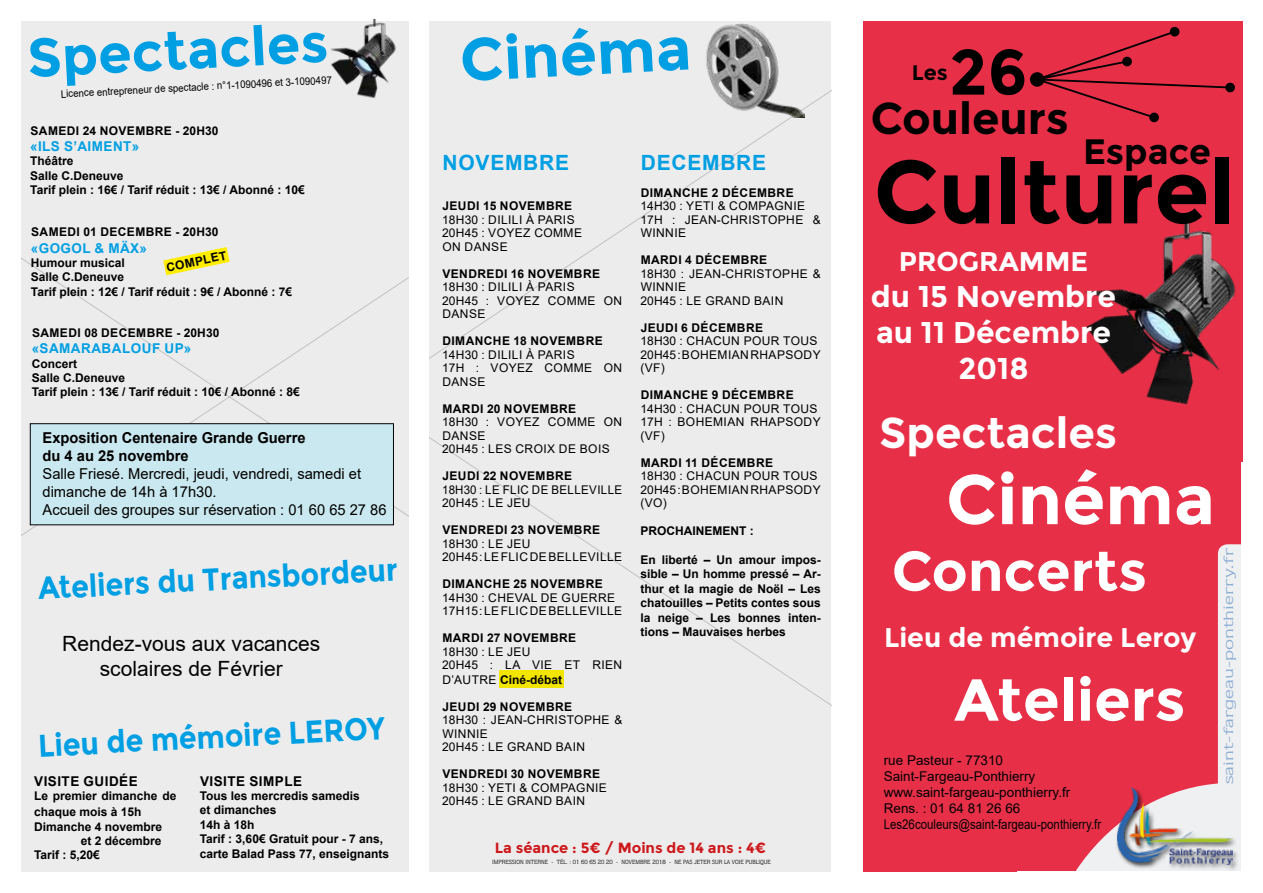
<style>
.page{position:relative;width:1263px;height:893px;background:#fff}
.page>*{position:absolute;margin:0;border:0;box-sizing:border-box;transform-origin:0 0}
.t1{font:700 89.1px "Montserrat";color:#000}
.t2{font:700 69.75px "Montserrat";color:#fff}
.t3{font:700 63.75px "Montserrat";color:#000}
.t4{font:700 60px "Montserrat";color:#009fe3}
.t5{font:700 59.1px "Montserrat";color:#fff}
.t6{font:700 55.8px "Montserrat";color:#fff}
.t7{font:700 54.3px "Montserrat";color:#009fe3}
.t8{font:700 44.25px "Montserrat";color:#000}
.t9{font:700 42.9px "Montserrat";color:#fff}
.t10{font:700 35.25px "Montserrat";color:#000}
.t11{font:700 31.5px "Montserrat";color:#009fe3;scale:.91 1}
.t12{font:700 30px/36px "Montserrat";color:#fff;text-align:center}
.t13{font:700 27px "Montserrat";color:#fff}
.t14{font:21px/25.2px "Arial";color:#020203;text-align:center}
.t15{font:700 21px "Arial";letter-spacing:.035em;color:#009fe3}
.t16{font:700 21px "Montserrat";color:#000}
.t17{font:15px/18px "Arial";color:#000}
.t18{font:700 15px/18px "Arial";color:#000}
.t19{font:700 14.7px "Montserrat";color:#cd171a}
.t20{font:13.5px/16.2px "Arial";color:#020203}
.t21{font:700 13.5px "Arial";letter-spacing:.035em;color:#009fe3}
.t22{font:13.5px "Quorum Std";color:#2b6db5;scale:1.62 1}
.t23{font:700 13.5px "Arial";letter-spacing:.035em;color:#000}
.t24{font:12px/13.5px "Arial";letter-spacing:.035em;color:#000}
.t25{font:700 12px/14.4px "Arial";color:#000}
.t26{font:700 12px "Arial";letter-spacing:.035em;color:#000}
.t27{font:12px/13.5px "Arial";letter-spacing:.035em;color:#000;scale:.96 1}
.t28{font:10.5px "Arial";color:#000;scale:.92 1}
.t29{font:6px "Quorum Std";color:#000}
.s1{font-weight:700}
</style>
<div class="page">
<div style="left:429px;top:21px;width:402px;height:851px;background:#ececec"></div>
<div style="left:863px;top:21px;width:379px;height:851px;background:#e73047"></div>
<div style="left:499px;top:671px;width:65px;height:17px;background:#f2e600"></div>
<div style="left:21px;top:21px;width:388px;height:851px;background:#ececec"></div>
<svg style="left:1030px;top:27px;width:205px;height:95px"></svg>
<svg style="left:1037px;top:783px;width:205px;height:89px"></svg>
<div style="left:1115px;top:787px;width:123px;height:85px;background:#000;opacity:.77"></div>
<img style="left:1117px;top:788px;width:115px;height:76px">
<div style="left:1218px;top:544px;width:32px;height:263px;background:#eff0f1;border-radius:10px"></div>
<div style="left:1242px;top:462px;width:21px;height:431px;background:#fff"></div>
<img style="left:1085px;top:222px;width:151px;height:183px">
<img style="left:699px;top:21px;width:105px;height:96px">
<img style="left:327px;top:20px;width:71px;height:82px">
<svg style="left:163px;top:247px;width:67px;height:28px"></svg>
<div style="left:30px;top:423px;width:364px;height:102px;background:#cae8ef;border:1px solid #020203"></div>
<h3 class="t7" style="left:26px;top:26px;width:303px;rotate:-3deg">Spectacles</h3>
<p class="t28" style="left:61px;top:87px;width:296px;rotate:-3deg">Licence entrepreneur de spectacle : n°1-1090496 et 3-1090497</p>
<p class="t26" style="left:30px;top:122px;width:190px">SAMEDI 24 NOVEMBRE - 20H30</p>
<p class="t21" style="left:30px;top:137px;width:110px">«ILS S’AIMENT»</p>
<p class="t25" style="left:30px;top:154px;width:276px">Théâtre<br>Salle C.Deneuve<br>Tarif plein : 16€ / Tarif réduit : 13€ / Abonné : 10€</p>
<p class="t26" style="left:31px;top:224px;width:189px">SAMEDI 01 DECEMBRE - 20H30</p>
<p class="t21" style="left:31px;top:238px;width:118px">«GOGOL &amp; MÄX»</p>
<p class="t25" style="left:31px;top:256px;width:263px">Humour musical<br>Salle C.Deneuve<br>Tarif plein : 12€ / Tarif réduit : 9€ / Abonné : 7€</p>
<p class="t26" style="left:32px;top:324px;width:189px">SAMEDI 08 DECEMBRE - 20H30</p>
<p class="t21" style="left:32px;top:339px;width:161px">«SAMARABALOUF UP»</p>
<p class="t25" style="left:32px;top:356px;width:269px">Concert<br>Salle C.Deneuve<br>Tarif plein : 13€ / Tarif réduit : 10€ / Abonné : 8€</p>
<p class="t18" style="left:43px;top:429px;width:265px">Exposition Centenaire Grande Guerre du 4 au 25 novembre</p>
<p class="t17" style="left:43px;top:465px;width:345px">Salle Friesé. Mercredi, jeudi, vendredi, samedi et dimanche de 14h à 17h30.<br>Accueil des groupes sur réservation : 01 60 65 27 86</p>
<p class="t25" style="left:165px;top:261px;width:63px;rotate:-12deg">COMPLET</p>
<h3 class="t11" style="left:37px;top:569px;width:397px;rotate:-3deg">Ateliers du Transbordeur</h3>
<h3 class="t14" style="left:62px;top:631px;width:259px">Rendez-vous aux vacances scolaires de Février</h3>
<h3 class="t11" style="left:37px;top:727px;width:383px;rotate:-3deg">Lieu de mémoire LEROY</h3>
<p class="t23" style="left:34px;top:771px;width:105px">VISITE GUIDÉE</p>
<p class="t25" style="left:34px;top:788px;width:144px;line-height:16.2px">Le premier dimanche de chaque mois à 15h</p>
<p class="t25" style="left:34px;top:819px;width:130px">Dimanche 4 novembre</p>
<p class="t25" style="left:81px;top:834px;width:82px">et 2 décembre</p>
<p class="t25" style="left:34px;top:848px;width:67px">Tarif : 5,20€</p>
<p class="t23" style="left:200px;top:771px;width:103px">VISITE SIMPLE</p>
<p class="t25" style="left:200px;top:789px;width:191px">Tous les mercredis samedis<br>et dimanches<br>14h à 18h<br>Tarif : 3,60€ Gratuit pour - 7 ans, carte Balad Pass 77, enseignants</p>
<h3 class="t4" style="left:458px;top:25px;width:233px;rotate:-3deg">Cinéma</h3>
<h3 class="t15" style="left:443px;top:148px;width:128px">NOVEMBRE</h3>
<p class="t26" style="left:442px;top:198px;width:131px">JEUDI 15 NOVEMBRE</p>
<p class="t24" style="left:442px;top:213px;width:141px">18H30 : DILILI À PARIS<br>20H45 : VOYEZ COMME<br>ON DANSE</p>
<p class="t26" style="left:442px;top:265px;width:159px">VENDREDI 16 NOVEMBRE</p>
<p class="t24" style="left:442px;top:280px;width:181px">18H30 : DILILI À PARIS<br>20H45 : VOYEZ COMME ON<br>DANSE</p>
<p class="t26" style="left:442px;top:333px;width:162px">DIMANCHE 18 NOVEMBRE</p>
<p class="t24" style="left:442px;top:348px;width:181px">14H30 : DILILI À PARIS<br>17H : VOYEZ COMME ON<br>DANSE</p>
<p class="t26" style="left:442px;top:400px;width:135px">MARDI 20 NOVEMBRE</p>
<p class="t24" style="left:442px;top:415px;width:181px">18H30 : VOYEZ COMME ON<br>DANSE<br>20H45 : LES CROIX DE BOIS</p>
<p class="t26" style="left:442px;top:468px;width:131px">JEUDI 22 NOVEMBRE</p>
<p class="t27" style="left:442px;top:483px;width:189px">18H30 : LE FLIC DE BELLEVILLE<br>20H45 : LE JEU</p>
<p class="t26" style="left:442px;top:522px;width:159px">VENDREDI 23 NOVEMBRE</p>
<p class="t24" style="left:442px;top:537px;width:181px">18H30 : LE JEU<br>20H45 : LE FLIC DE BELLEVILLE</p>
<p class="t26" style="left:442px;top:576px;width:162px">DIMANCHE 25 NOVEMBRE</p>
<p class="t24" style="left:442px;top:591px;width:181px">14H30 : CHEVAL DE GUERRE<br>17H15 : LE FLIC DE BELLEVILLE</p>
<p class="t26" style="left:442px;top:630px;width:135px">MARDI 27 NOVEMBRE</p>
<p class="t24" style="left:442px;top:645px;width:181px;line-height:14px">18H30 : LE JEU<br>20H45 : LA VIE ET RIEN<br>D’AUTRE <span class="s1">Ciné-débat</span></p>
<p class="t26" style="left:442px;top:698px;width:131px">JEUDI 29 NOVEMBRE</p>
<p class="t24" style="left:442px;top:713px;width:182px">18H30 : JEAN-CHRISTOPHE &amp;<br>WINNIE<br>20H45 : LE GRAND BAIN</p>
<p class="t26" style="left:442px;top:766px;width:159px">VENDREDI 30 NOVEMBRE</p>
<p class="t24" style="left:442px;top:781px;width:166px">18H30 : YETI &amp; COMPAGNIE<br>20H45 : LE GRAND BAIN</p>
<h3 class="t15" style="left:641px;top:148px;width:127px">DECEMBRE</h3>
<p class="t26" style="left:641px;top:184px;width:154px">DIMANCHE 2 DÉCEMBRE</p>
<p class="t24" style="left:640px;top:199px;width:182px">14H30 : YETI &amp; COMPAGNIE<br>17H : JEAN-CHRISTOPHE &amp;<br>WINNIE</p>
<p class="t26" style="left:641px;top:252px;width:128px">MARDI 4 DÉCEMBRE</p>
<p class="t24" style="left:640px;top:267px;width:182px">18H30 : JEAN-CHRISTOPHE &amp;<br>WINNIE<br>20H45 : LE GRAND BAIN</p>
<p class="t26" style="left:641px;top:319px;width:124px">JEUDI 6 DÉCEMBRE</p>
<p class="t24" style="left:640px;top:334px;width:182px">18H30 : CHACUN POUR TOUS<br>20H45 : BOHEMIAN RHAPSODY (VF)</p>
<p class="t26" style="left:641px;top:387px;width:154px">DIMANCHE 9 DÉCEMBRE</p>
<p class="t24" style="left:640px;top:402px;width:182px">14H30 : CHACUN POUR TOUS<br>17H : BOHEMIAN RHAPSODY (VF)</p>
<p class="t26" style="left:641px;top:454px;width:134px">MARDI 11 DÉCEMBRE</p>
<p class="t24" style="left:640px;top:469px;width:182px">18H30 : CHACUN POUR TOUS<br>20H45 : BOHEMIAN RHAPSODY (VO)</p>
<p class="t25" style="left:640px;top:524px;width:115px">PROCHAINEMENT :</p>
<p class="t25" style="left:640px;top:553px;width:182px;text-align:justify">En liberté – Un amour impos&shy;sible – Un homme pressé – Ar&shy;thur et la magie de Noël – Les chatouilles – Petits contes sous la neige – Les bonnes inten&shy;tions – Mauvaises herbes</p>
<p class="t19" style="left:495px;top:839px;width:273px">La séance : 5€ / Moins de 14 ans : 4€</p>
<p class="t29" style="left:492px;top:858px;width:280px">IMPRESSION INTERNE - TÉL. : 01 60 65 20 20 - NOVEMBRE 2018 - NE PAS JETER SUR LA VOIE PUBLIQUE</p>
<h3 class="t3" style="left:949px;top:34px;width:80px">26</h3>
<h3 class="t8" style="left:871px;top:92px;width:200px">Couleurs</h3>
<h3 class="t16" style="left:912px;top:60px;width:37px">Les</h3>
<h3 class="t10" style="left:1083px;top:131px;width:129px">Espace</h3>
<h1 class="t1" style="left:874px;top:139px;width:363px">Culturel</h1>
<h3 class="t13" style="left:899px;top:245px;width:191px">PROGRAMME</h3>
<h3 class="t12" style="left:871px;top:278px;width:247px">du 15 Novembre au 11 Décembre<br>2018</h3>
<h3 class="t9" style="left:879px;top:407px;width:240px">Spectacles</h3>
<h2 class="t2" style="left:946px;top:458px;width:271px">Cinéma</h2>
<h3 class="t6" style="left:892px;top:538px;width:257px">Concerts</h3>
<h3 class="t13" style="left:884px;top:622px;width:314px">Lieu de mémoire Leroy</h3>
<h3 class="t5" style="left:954px;top:665px;width:232px">Ateliers</h3>
<p class="t20" style="left:884px;top:752px;width:219px">rue Pasteur - 77310<br>Saint-Fargeau-Ponthierry www.saint-fargeau-ponthierry.fr<br>Rens. : 01 64 81 26 66<br>Les26couleurs@saint-fargeau-ponthierry.fr</p>
<p class="t22" style="left:1221px;top:784px;width:147px;rotate:-90deg">saint-fargeau-ponthierry.fr</p>
</div>
